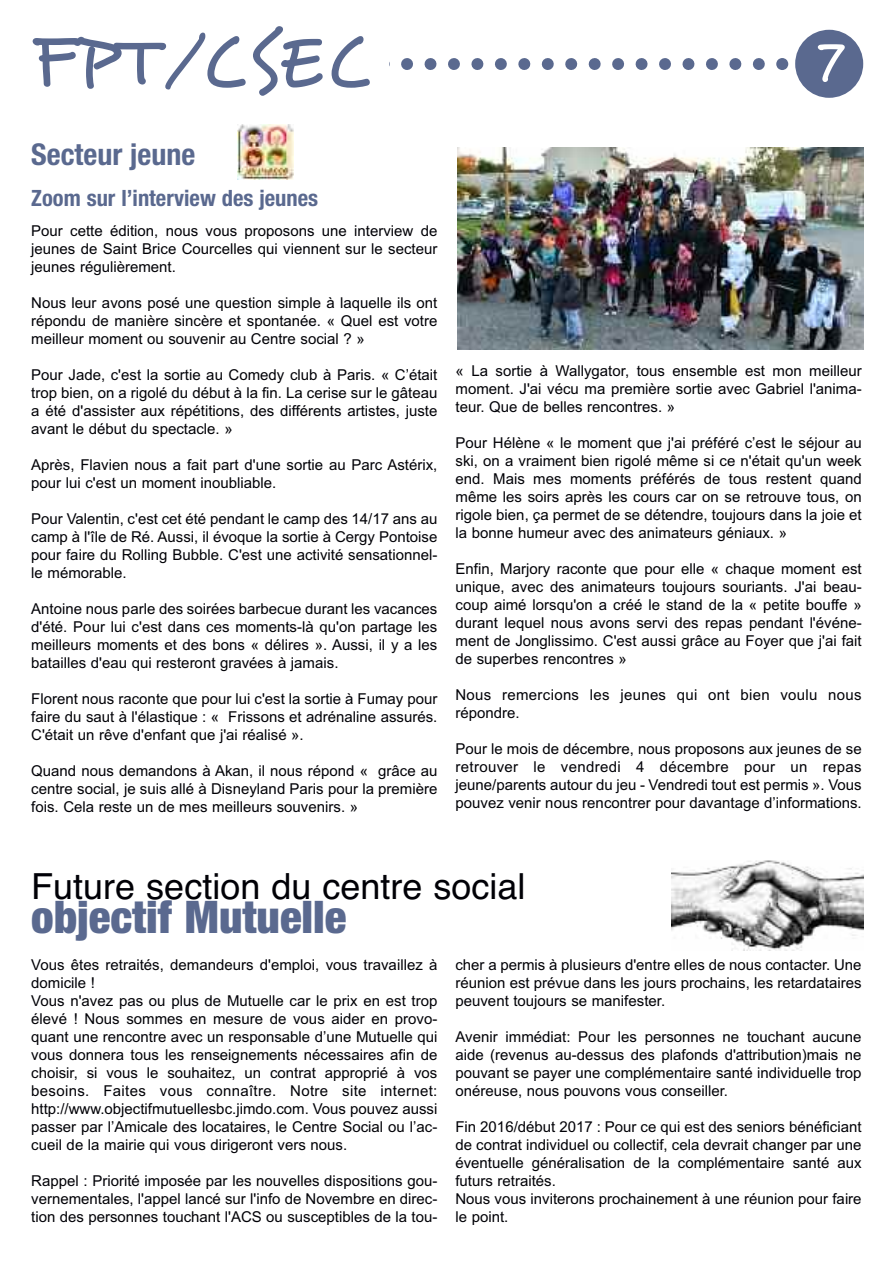
<style>
.page{position:relative;width:893px;height:1263px;background:#fff}
.page>*{position:absolute;margin:0;border:0;box-sizing:border-box;transform-origin:0 0}
.t1{font:72px "Desyrel";letter-spacing:.03em;color:#5a698f}
.t2{font:54px "Desyrel";color:#fff}
.t3{font:900 condensed 45px "Helvetica Neue";color:#5a698f}
.t4{font:36px "Helvetica";color:#000006}
.t5{font:700 condensed 30px "Helvetica Neue";color:#5a698f}
.t6{font:700 condensed 22.5px "Helvetica Neue";color:#5a698f}
.t7{font:15px/18px "Arial";color:#000006;text-align:justify}
.t8{font:15px/18px "Arial";letter-spacing:.02em;color:#000006}
</style>
<div class="page">
<div style="left:795px;top:30px;width:68px;height:68px;background:#5a698f;border-radius:50%"></div>
<svg style="left:389px;top:58px;width:376px;height:12px"></svg>
<svg style="left:776px;top:58px;width:12px;height:12px"></svg>
<img style="left:238px;top:124px;width:55px;height:56px">
<img style="left:671px;top:860px;width:192px;height:91px">
<img style="left:457px;top:148px;width:406px;height:202px">
<h1 class="t1" style="left:31px;top:16px;width:339px">FPT/CSEC</h1>
<h2 class="t2" style="left:816px;top:21px;width:28px">7</h2>
<h3 class="t5" style="left:31px;top:129px;width:166px">Secteur jeune</h3>
<h3 class="t6" style="left:31px;top:179px;width:288px">Zoom sur l’interview des jeunes</h3>
<p class="t7" style="left:31px;top:222px;width:408px">Pour cette édition, nous vous proposons une interview de jeunes de Saint Brice Courcelles qui viennent sur le secteur jeunes régulièrement.</p>
<p class="t7" style="left:31px;top:294px;width:408px">Nous leur avons posé une question simple à laquelle ils ont répondu de manière sincère et spontanée. « Quel est votre meilleur moment ou souvenir au Centre social ? »</p>
<p class="t7" style="left:31px;top:366px;width:408px">Pour Jade, c'est la sortie au Comedy club à Paris. « C’était trop bien, on a rigolé du début à la fin. La cerise sur le gâteau a été d'assister aux répétitions, des différents artistes, juste avant le début du spectacle. »</p>
<p class="t7" style="left:31px;top:456px;width:408px">Après, Flavien nous a fait part d'une sortie au Parc Astérix, pour lui c'est un moment inoubliable.</p>
<p class="t7" style="left:31px;top:510px;width:408px">Pour Valentin, c'est cet été pendant le camp des 14/17 ans au camp à l'île de Ré. Aussi, il évoque la sortie à Cergy Pontoise pour faire du Rolling Bubble. C'est une activité sensationnel&shy;le mémorable.</p>
<p class="t7" style="left:31px;top:600px;width:408px">Antoine nous parle des soirées barbecue durant les vacances d'été. Pour lui c'est dans ces moments-là qu'on partage les meilleurs moments et des bons « délires ». Aussi, il y a les batailles d'eau qui resteront gravées à jamais.</p>
<p class="t7" style="left:31px;top:690px;width:408px">Florent nous raconte que pour lui c'est la sortie à Fumay pour faire du saut à l'élastique : « Frissons et adrénaline assurés.<br>C'était un rêve d'enfant que j'ai réalisé ».</p>
<p class="t7" style="left:31px;top:762px;width:408px">Quand nous demandons à Akan, il nous répond « grâce au centre social, je suis allé à Disneyland Paris pour la première fois. Cela reste un de mes meilleurs souvenirs. »</p>
<p class="t7" style="left:455px;top:362px;width:408px">« La sortie à Wallygator, tous ensemble est mon meilleur moment. J'ai vécu ma première sortie avec Gabriel l'anima&shy;teur. Que de belles rencontres. »</p>
<p class="t7" style="left:455px;top:434px;width:408px">Pour Hélène « le moment que j'ai préféré c’est le séjour au ski, on a vraiment bien rigolé même si ce n'était qu'un week end. Mais mes moments préférés de tous restent quand même les soirs après les cours car on se retrouve tous, on rigole bien, ça permet de se détendre, toujours dans la joie et la bonne humeur avec des animateurs géniaux. »</p>
<p class="t7" style="left:455px;top:560px;width:408px">Enfin, Marjory raconte que pour elle « chaque moment est unique, avec des animateurs toujours souriants. J'ai beau&shy;coup aimé lorsqu'on a créé le stand de la « petite bouffe » durant lequel nous avons servi des repas pendant l'événe&shy;ment de Jonglissimo. C'est aussi grâce au Foyer que j'ai fait de superbes rencontres »</p>
<p class="t8" style="left:455px;top:686px;width:408px">Nous remercions les jeunes qui ont bien voulu nous répondre.</p>
<p class="t7" style="left:455px;top:740px;width:408px">Pour le mois de décembre, nous proposons aux jeunes de se retrouver le vendredi 4 décembre pour un repas jeune/parents autour du jeu - Vendredi tout est permis ». Vous pouvez venir nous rencontrer pour davantage d’informations.</p>
<h3 class="t4" style="left:31px;top:865px;width:496px">Future section du centre social</h3>
<h3 class="t3" style="left:31px;top:890px;width:317px">objectif Mutuelle</h3>
<p class="t7" style="left:31px;top:955px;width:408px;text-align:left">Vous êtes retraités, demandeurs d'emploi, vous travaillez à domicile !<br>Vous n'avez pas ou plus de Mutuelle car le prix en est trop élevé ! Nous sommes en mesure de vous aider en provo&shy;quant une rencontre avec un responsable d’une Mutuelle qui vous donnera tous les renseignements nécessaires afin de choisir, si vous le souhaitez, un contrat approprié à vos besoins. Faites vous connaître. Notre site internet: http://www.objectifmutuellesbc.jimdo.com. Vous pouvez aussi passer par l’Amicale des locataires, le Centre Social ou l’ac&shy;cueil de la mairie qui vous dirigeront vers nous.</p>
<p class="t7" style="left:31px;top:1171px;width:408px">Rappel : Priorité imposée par les nouvelles dispositions gou&shy;vernementales, l'appel lancé sur l'info de Novembre en direc&shy;tion des personnes touchant l'ACS ou susceptibles de la tou-</p>
<p class="t7" style="left:455px;top:955px;width:408px">cher a permis à plusieurs d'entre elles de nous contacter. Une réunion est prévue dans les jours prochains, les retardataires peuvent toujours se manifester.</p>
<p class="t7" style="left:455px;top:1027px;width:408px">Avenir immédiat: Pour les personnes ne touchant aucune aide (revenus au-dessus des plafonds d'attribution)mais ne pouvant se payer une complémentaire santé individuelle trop onéreuse, nous pouvons vous conseiller.</p>
<p class="t7" style="left:455px;top:1117px;width:408px;text-align:left">Fin 2016/début 2017 : Pour ce qui est des seniors bénéficiant de contrat individuel ou collectif, cela devrait changer par une éventuelle généralisation de la complémentaire santé aux futurs retraités.<br>Nous vous inviterons prochainement à une réunion pour faire le point.</p>
</div>
